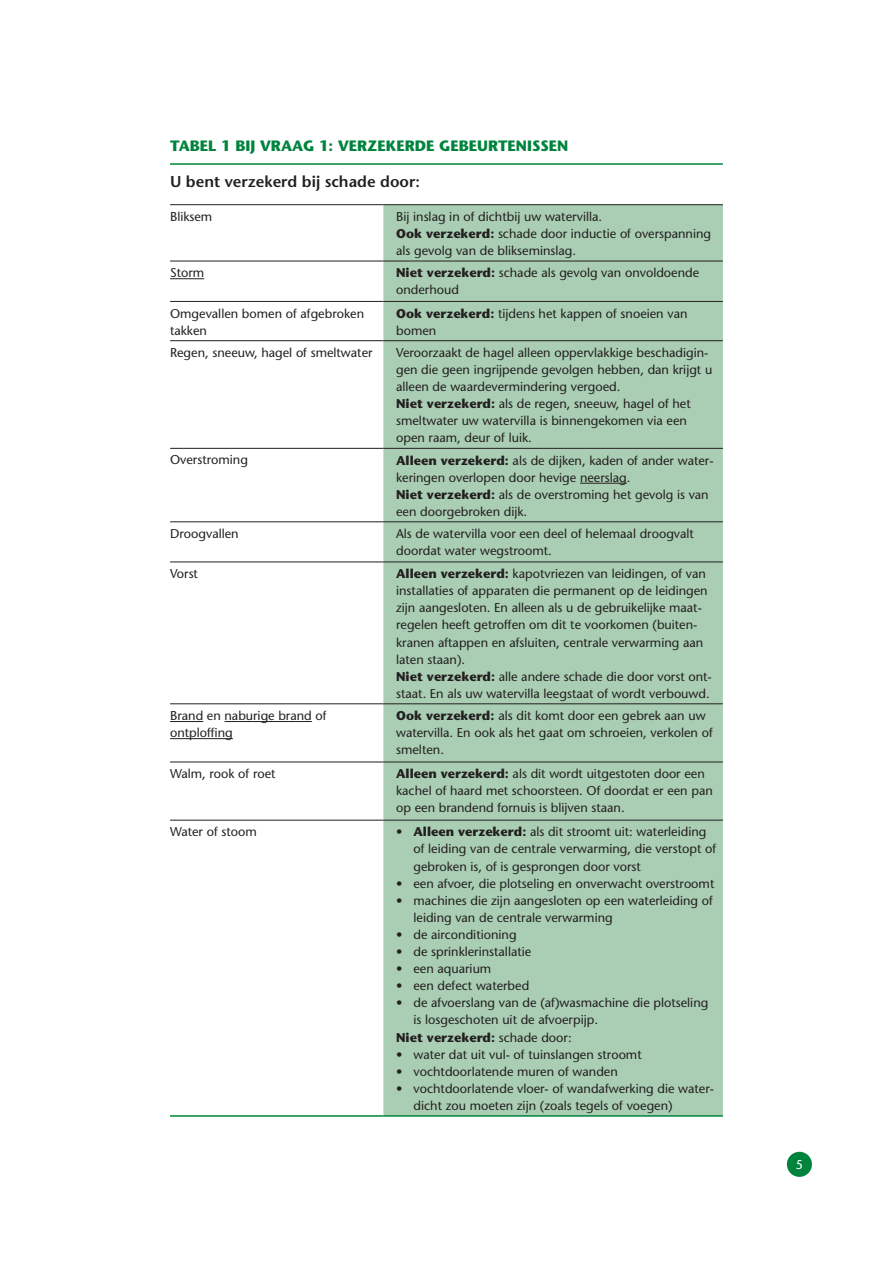
<style>
.page{position:relative;width:893px;height:1263px;background:#fff}
.page>*{position:absolute;margin:0;border:0;box-sizing:border-box;transform-origin:0 0}
.Tussen_kopje_bij_tab{font:600 15.75px "Stone Sans";color:#231f20}
.Tussenkopje_met_lijn{font:700 15px "Stone Sans";color:#00843d}
.Body{font:12.75px/17.1px "Stone Sans";color:#231f20}
.Body-2{font:700 12.75px "Stone Sans";color:#231f20}
.Body-3{font:12.75px "Stone Sans";color:#fff}
.s1{font-weight:700}
.s2{font-weight:400}
</style>
<div class="page">
<div style="left:787px;top:1152px;width:25px;height:25px;background:#00843d;border-radius:50%"></div>
<hr style="left:170px;top:163px;width:553px;height:2px;background:#00843d">
<div style="left:383px;top:205px;width:340px;height:910px;background:#aaceb3"></div>
<hr style="left:170px;top:261px;width:213px;height:1px;background:#231f20">
<hr style="left:383px;top:261px;width:340px;height:1px;background:#231f20">
<hr style="left:170px;top:301px;width:213px;height:1px;background:#231f20">
<hr style="left:383px;top:301px;width:340px;height:1px;background:#231f20">
<hr style="left:170px;top:340px;width:213px;height:1px;background:#231f20">
<hr style="left:383px;top:340px;width:340px;height:1px;background:#231f20">
<hr style="left:170px;top:448px;width:213px;height:1px;background:#231f20">
<hr style="left:383px;top:448px;width:340px;height:1px;background:#231f20">
<hr style="left:170px;top:204px;width:213px;height:1px;background:#231f20">
<hr style="left:383px;top:204px;width:340px;height:1px;background:#231f20">
<hr style="left:170px;top:1115px;width:213px;height:2px;background:#00843d">
<hr style="left:383px;top:1115px;width:340px;height:2px;background:#00843d">
<hr style="left:170px;top:521px;width:213px;height:1px;background:#231f20">
<hr style="left:383px;top:521px;width:340px;height:1px;background:#231f20">
<hr style="left:170px;top:562px;width:213px;height:1px;background:#231f20">
<hr style="left:383px;top:562px;width:340px;height:1px;background:#231f20">
<hr style="left:170px;top:703px;width:213px;height:1px;background:#231f20">
<hr style="left:383px;top:703px;width:340px;height:1px;background:#231f20">
<hr style="left:170px;top:762px;width:213px;height:1px;background:#231f20">
<hr style="left:383px;top:762px;width:340px;height:1px;background:#231f20">
<hr style="left:170px;top:820px;width:213px;height:1px;background:#231f20">
<hr style="left:383px;top:820px;width:340px;height:1px;background:#231f20">
<hr style="left:170px;top:278px;width:34px;height:1px;background:#231f20">
<hr style="left:580px;top:483px;width:47px;height:1px;background:#231f20">
<hr style="left:170px;top:721px;width:33px;height:1px;background:#231f20">
<hr style="left:224px;top:721px;width:88px;height:1px;background:#231f20">
<hr style="left:170px;top:738px;width:63px;height:1px;background:#231f20">
<p class="Tussenkopje_met_lijn" style="left:170px;top:136px;width:400px">TABEL 1 BIJ VRAAG 1: VERZEKERDE GEBEURTENISSEN</p>
<p class="Tussen_kopje_bij_tab" style="left:170px;top:171px;width:251px">U bent verzekerd bij schade door:</p>
<p class="Body" style="left:170px;top:208px;width:44px">Bliksem</p>
<p class="Body" style="left:396px;top:208px;width:207px">Bij inslag in of dichtbij uw watervilla.</p>
<p class="Body" style="left:396px;top:225px;width:316px"><span class="s1">Ook verzekerd:</span> schade door inductie of overspanning als gevolg van de blikseminslag.</p>
<p class="Body" style="left:170px;top:264px;width:36px">Storm</p>
<p class="Body" style="left:396px;top:264px;width:305px"><span class="s1">Niet verzekerd:</span> schade als gevolg van onvoldoende onderhoud</p>
<p class="Body" style="left:170px;top:304px;width:196px">Omgevallen bomen of afgebroken takken</p>
<p class="Body" style="left:396px;top:304px;width:293px"><span class="s1">Ook verzekerd:</span> tijdens het kappen of snoeien van bomen</p>
<p class="Body" style="left:170px;top:344px;width:204px">Regen, sneeuw, hagel of smeltwater</p>
<p class="Body" style="left:396px;top:344px;width:318px">Veroorzaakt de hagel alleen oppervlakkige beschadigin&shy;gen die geen ingrijpende gevolgen hebben, dan krijgt u alleen de waardevermindering vergoed.</p>
<p class="Body" style="left:396px;top:395px;width:296px"><span class="s1">Niet verzekerd:</span> als de regen, sneeuw, hagel of het smeltwater uw watervilla is binnengekomen via een open raam, deur of luik.</p>
<p class="Body" style="left:170px;top:451px;width:79px">Overstroming</p>
<p class="Body" style="left:396px;top:451px;width:319px"><span class="s1">Alleen verzekerd:</span> als de dijken, kaden of ander water&shy;keringen overlopen door hevige neerslag.</p>
<p class="Body" style="left:396px;top:486px;width:314px"><span class="s1">Niet verzekerd:</span> als de overstroming het gevolg is van een doorgebroken dijk.</p>
<p class="Body" style="left:170px;top:525px;width:70px">Droogvallen</p>
<p class="Body" style="left:396px;top:525px;width:299px">Als de watervilla voor een deel of helemaal droogvalt doordat water wegstroomt.</p>
<p class="Body" style="left:170px;top:565px;width:29px">Vorst</p>
<p class="Body" style="left:396px;top:565px;width:313px"><span class="s1">Alleen verzekerd:</span> kapotvriezen van leidingen, of van installaties of apparaten die permanent op de leidingen zijn aangesloten. En alleen als u de gebruikelijke maat&shy;regelen heeft getroffen om dit te voorkomen (buiten&shy;kranen aftappen en afsluiten, centrale verwarming aan laten staan).</p>
<p class="Body" style="left:396px;top:668px;width:317px"><span class="s1">Niet verzekerd:</span> alle andere schade die door vorst ont&shy;staat. En als uw watervilla leegstaat of wordt verbouwd.</p>
<p class="Body" style="left:170px;top:707px;width:158px">Brand en naburige brand of ontploffing</p>
<p class="Body" style="left:396px;top:707px;width:318px"><span class="s1">Ook verzekerd:</span> als dit komt door een gebrek aan uw watervilla. En ook als het gaat om schroeien, verkolen of smelten.</p>
<p class="Body" style="left:170px;top:765px;width:107px">Walm, rook of roet</p>
<p class="Body" style="left:396px;top:765px;width:318px"><span class="s1">Alleen verzekerd:</span> als dit wordt uitgestoten door een kachel of haard met schoorsteen. Of doordat er een pan op een brandend fornuis is blijven staan.</p>
<p class="Body" style="left:170px;top:823px;width:88px">Water of stoom</p>
<p class="Body" style="left:413px;top:823px;width:304px;text-indent:-17px">• <span class="s1">Alleen verzekerd:</span> als dit stroomt uit: waterleiding of leiding van de centrale verwarming, die verstopt of gebroken is, of is gesprongen door vorst</p>
<p class="Body" style="left:396px;top:874px;width:320px">• een afvoer, die plotseling en onverwacht overstroomt</p>
<p class="Body" style="left:413px;top:892px;width:301px;text-indent:-17px">• machines die zijn aangesloten op een waterleiding of leiding van de centrale verwarming</p>
<p class="Body" style="left:396px;top:926px;width:122px">• de airconditioning</p>
<p class="Body" style="left:396px;top:943px;width:137px">• de sprinklerinstallatie</p>
<p class="Body" style="left:396px;top:960px;width:97px">• een aquarium</p>
<p class="Body" style="left:396px;top:977px;width:135px">• een defect waterbed</p>
<p class="Body" style="left:413px;top:994px;width:296px;text-indent:-17px">• de afvoerslang van de (af)wasmachine die plotseling is losgeschoten uit de afvoerpijp.</p>
<p class="Body-2" style="left:396px;top:1029px;width:177px">Niet verzekerd: <span class="s2">schade door:</span></p>
<p class="Body" style="left:396px;top:1045px;width:247px">• water dat uit vul- of tuinslangen stroomt</p>
<p class="Body" style="left:396px;top:1063px;width:223px">• vochtdoorlatende muren of wanden</p>
<p class="Body" style="left:413px;top:1080px;width:302px;text-indent:-17px">• vochtdoorlatende vloer- of wandafwerking die water&shy;dicht zou moeten zijn (zoals tegels of voegen)</p>
<p class="Body-3" style="left:796px;top:1156px;width:9px">5</p>
</div>
